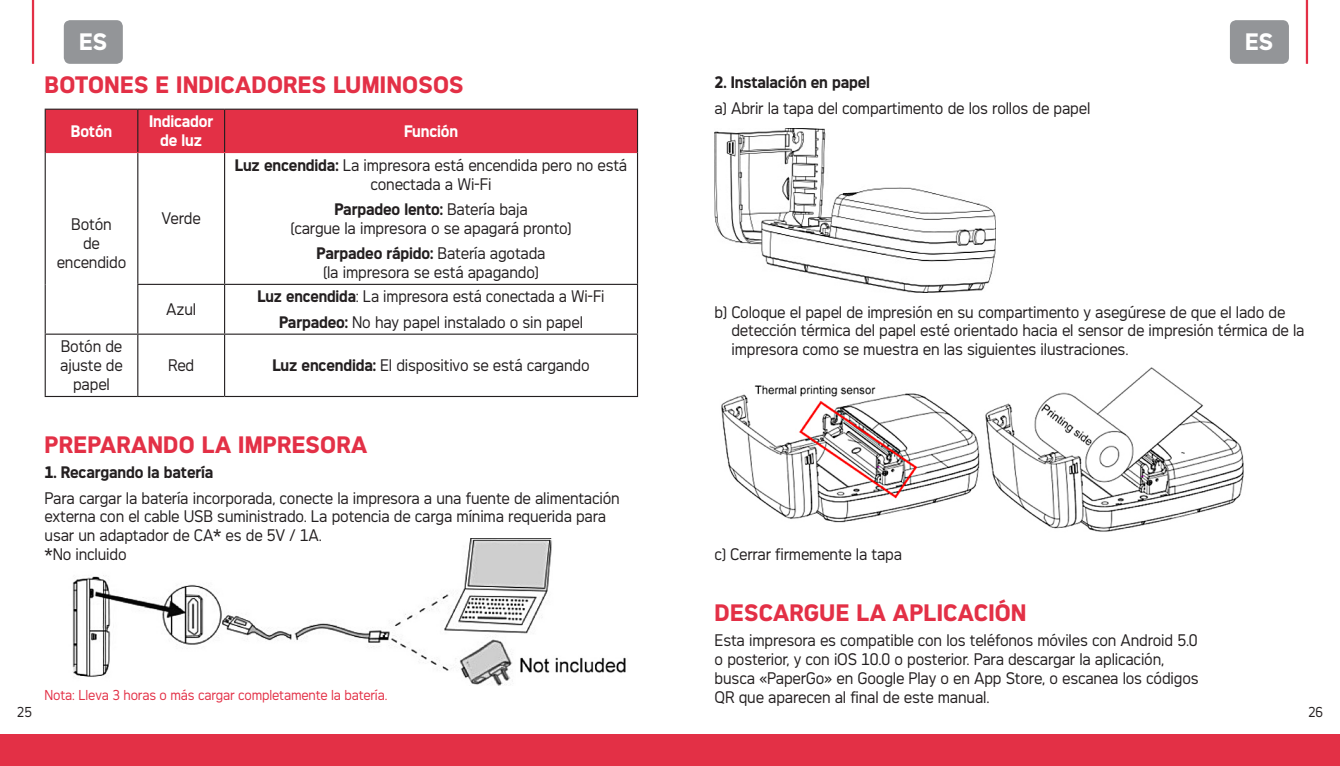
<style>
.page{position:relative;width:1340px;height:766px;background:#fff}
.page>*{position:absolute;margin:0;border:0;box-sizing:border-box;transform-origin:0 0}
.t1{font:700 22.5px "Agfa Photo Thalis";letter-spacing:.01em;color:#e33046}
.t2{font:700 22.5px "Agfa Photo Thalis";color:#fff}
.t3{font:15.75px/18.9px "Agfa Photo Thalis";letter-spacing:-.01em;color:#231f20;text-align:center;scale:.95 1}
.t4{font:15.75px/25.2px "Agfa Photo Thalis";letter-spacing:-.01em;color:#231f20;text-align:center;scale:.93 1}
.t5{font:700 15.75px "Agfa Photo Thalis";letter-spacing:-.01em;color:#231f20;scale:.95 1}
.t6{font:700 15.75px/18.9px "Agfa Photo Thalis";letter-spacing:-.01em;color:#fff;text-align:center;scale:.95 1}
.t7{font:13.5px "Agfa Photo Thalis";letter-spacing:-.01em;color:#e33046;scale:.95 1}
.t8{font:13.5px "Agfa Photo Thalis";color:#231f20;scale:.95 1}
.s1{font-weight:700}
</style>
<div class="page">
<div style="left:0;top:733px;width:670px;height:32px;background:#e33046"></div>
<div style="left:670px;top:733px;width:669px;height:32px;background:#e33046"></div>
<hr style="left:1305px;top:0;width:2px;height:64px;background:#e33046">
<hr style="left:32px;top:0;width:2px;height:64px;background:#e33046">
<img style="left:72px;top:538px;width:554px;height:147px">
<div style="left:46px;top:110px;width:591px;height:42px;background:#e33046"></div>
<hr style="left:137px;top:110px;width:1px;height:42px;background:#231f20">
<hr style="left:224px;top:110px;width:1px;height:42px;background:#231f20">
<hr style="left:137px;top:153px;width:1px;height:131px;background:#231f20">
<hr style="left:224px;top:153px;width:1px;height:131px;background:#231f20">
<hr style="left:137px;top:284px;width:88px;height:1px;background:#231f20">
<hr style="left:137px;top:285px;width:1px;height:48px;background:#231f20">
<hr style="left:225px;top:284px;width:413px;height:1px;background:#231f20">
<hr style="left:224px;top:285px;width:1px;height:48px;background:#231f20">
<hr style="left:45px;top:333px;width:93px;height:1px;background:#231f20">
<hr style="left:138px;top:333px;width:87px;height:1px;background:#231f20">
<hr style="left:137px;top:334px;width:1px;height:62px;background:#231f20">
<hr style="left:225px;top:333px;width:413px;height:1px;background:#231f20">
<hr style="left:224px;top:334px;width:1px;height:62px;background:#231f20">
<hr style="left:46px;top:152px;width:92px;height:1px;background:#e33046">
<hr style="left:138px;top:152px;width:87px;height:1px;background:#e33046">
<hr style="left:225px;top:152px;width:412px;height:1px;background:#e33046">
<hr style="left:45px;top:109px;width:93px;height:1px;background:#231f20">
<hr style="left:45px;top:110px;width:1px;height:42px;background:#231f20">
<hr style="left:138px;top:109px;width:87px;height:1px;background:#231f20">
<hr style="left:225px;top:109px;width:413px;height:1px;background:#231f20">
<hr style="left:637px;top:110px;width:1px;height:42px;background:#231f20">
<hr style="left:45px;top:152px;width:1px;height:132px;background:#231f20">
<hr style="left:45px;top:284px;width:1px;height:49px;background:#231f20">
<hr style="left:637px;top:152px;width:1px;height:132px;background:#231f20">
<hr style="left:637px;top:285px;width:1px;height:48px;background:#231f20">
<hr style="left:45px;top:334px;width:1px;height:62px;background:#231f20">
<hr style="left:637px;top:334px;width:1px;height:62px;background:#231f20">
<hr style="left:45px;top:396px;width:93px;height:1px;background:#231f20">
<hr style="left:138px;top:396px;width:87px;height:1px;background:#231f20">
<hr style="left:225px;top:396px;width:413px;height:1px;background:#231f20">
<div style="left:1229px;top:20px;width:59px;height:44px;background:#939598;border-radius:6px"></div>
<div style="left:64px;top:20px;width:59px;height:44px;background:#939598;border-radius:6px"></div>
<img style="left:714px;top:129px;width:281px;height:163px">
<img style="left:721px;top:367px;width:523px;height:165px">
<h1 class="t2" style="left:79px;top:28px;width:30px">ES</h1>
<h1 class="t2" style="left:1245px;top:28px;width:30px">ES</h1>
<h1 class="t1" style="left:45px;top:71px;width:418px">Botones e indicadores luminosos</h1>
<p class="t6" style="left:71px;top:121px;width:45px">Botón</p>
<p class="t6" style="left:149px;top:112px;width:69px">Indicador de luz</p>
<p class="t6" style="left:404px;top:121px;width:58px">Función</p>
<p class="t3" style="left:57px;top:215px;width:75px">Botón<br>de encendido</p>
<p class="t3" style="left:162px;top:209px;width:43px">Verde</p>
<p class="t3" style="left:166px;top:299px;width:33px">Azul</p>
<p class="t3" style="left:235px;top:155px;width:414px"><span class="s1">Luz encendida:</span> La impresora está encendida pero no está conectada a Wi-Fi</p>
<p class="t3" style="left:290px;top:199px;width:298px"><span class="s1">Parpadeo lento:</span> Batería baja<br>(cargue la impresora o se apagará pronto)</p>
<p class="t3" style="left:316px;top:243px;width:242px"><span class="s1">Parpadeo rápido:</span> Batería agotada (la impresora se está apagando)</p>
<p class="t4" style="left:257px;top:284px;width:374px"><span class="s1">Luz encendida</span>: La impresora está conectada a Wi-Fi<br><span class="s1">Parpadeo:</span> No hay papel instalado o sin papel</p>
<p class="t3" style="left:60px;top:337px;width:67px">Botón de ajuste de papel</p>
<p class="t3" style="left:168px;top:355px;width:29px">Red</p>
<p class="t3" style="left:272px;top:355px;width:335px"><span class="s1">Luz encendida:</span> El dispositivo se está cargando</p>
<h1 class="t1" style="left:45px;top:431px;width:321px">Preparando la impresora</h1>
<p class="t5" style="left:45px;top:463px;width:179px">1. Recargando la batería</p>
<p class="t3" style="left:45px;top:488px;width:607px;text-align:left">Para cargar la batería incorporada, conecte la impresora a una fuente de alimentación externa con el cable USB suministrado. La potencia de carga mínima requerida para usar un adaptador de CA* es de 5V / 1A.<br>*No incluido</p>
<p class="t5" style="left:714px;top:73px;width:165px">2. Instalación en papel</p>
<p class="t3" style="left:714px;top:98px;width:397px">a) Abrir la tapa del compartimento de los rollos de papel</p>
<p class="t3" style="left:731px;top:302px;width:604px;text-align:left;text-indent:-17px">b) Coloque el papel de impresión en su compartimento y asegúrese de que el lado de detección térmica del papel esté orientado hacia el sensor de impresión térmica de la impresora como se muestra en las siguientes ilustraciones.</p>
<p class="t3" style="left:714px;top:544px;width:199px">c) Cerrar firmemente la tapa</p>
<h1 class="t1" style="left:714px;top:598px;width:15px">Des</h1>
<h1 class="t1" style="left:758px;top:598px;width:269px">cargue la aplicación</h1>
<p class="t3" style="left:714px;top:630px;width:511px;text-align:left">Esta impresora es compatible con los teléfonos móviles con Android 5.0 o posterior, y con iOS 10.0 o posterior. Para descargar la aplicación, busca «PaperGo» en Google Play o en App Store, o escanea los códigos QR que aparecen al final de este manual.</p>
<p class="t7" style="left:45px;top:687px;width:362px">Nota: Lleva 3 horas o más cargar completamente la batería.</p>
<p class="t8" style="left:17px;top:703px;width:17px">25</p>
<p class="t8" style="left:1307px;top:703px;width:17px">26</p>
</div>
